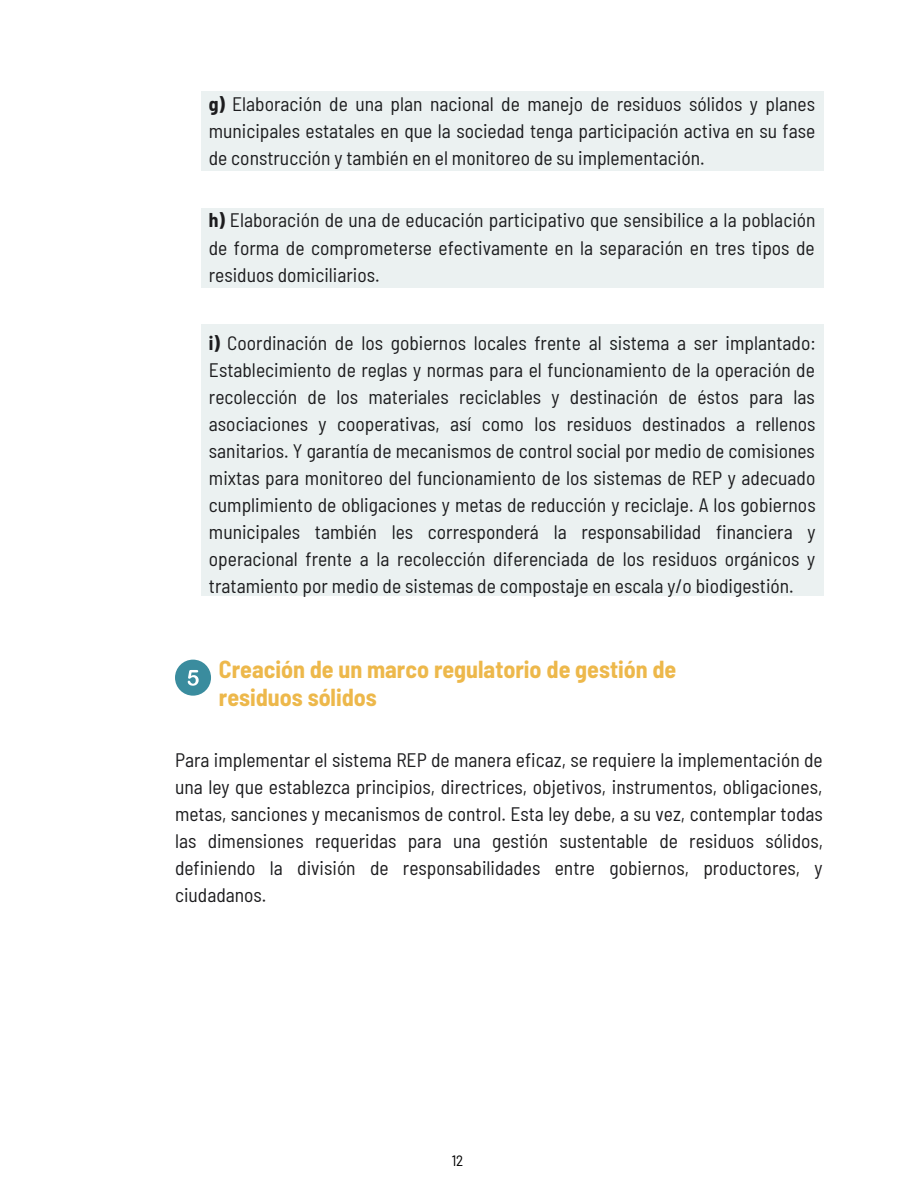
<style>
.page{position:relative;width:915px;height:1191px;background:#fff}
.page>*{position:absolute;margin:0;border:0;box-sizing:border-box;transform-origin:0 0}
.t1{font:700 semi-condensed 24px/28.2px "Barlow";color:#edb84b}
.t2{font:semi-condensed 19.5px/27px "Barlow";color:#1c1c1e;text-align:justify}
.t3{font:semi-condensed 15px "Barlow";color:#000}
.s1{font-weight:700}
</style>
<div class="page">
<div style="left:201px;top:324px;width:622px;height:272px;background:#ebf1f1"></div>
<div style="left:201px;top:91px;width:622px;height:80px;background:#ebf1f1"></div>
<div style="left:201px;top:208px;width:622px;height:80px;background:#ebf1f1"></div>
<div style="left:175px;top:659px;width:36px;height:36px;background:#3a8c9e;border-radius:50%"></div>
<svg style="left:188px;top:670px;width:11px;height:15px"></svg>
<p class="t2" style="left:209px;top:90px;width:608px"><span class="s1">g)</span> Elaboración de una plan nacional de manejo de residuos sólidos y planes municipales estatales en que la sociedad tenga participación activa en su fase de construcción y también en el monitoreo de su implementación.</p>
<p class="t2" style="left:209px;top:206px;width:608px"><span class="s1">h)</span> Elaboración de una de educación participativo que sensibilice a la población de forma de comprometerse efectivamente en la separación en tres tipos de residuos domiciliarios.</p>
<p class="t2" style="left:209px;top:328px;width:608px"><span class="s1">i)</span> Coordinación de los gobiernos locales frente al sistema a ser implantado:<br>Establecimiento de reglas y normas para el funcionamiento de la operación de recolección de los materiales reciclables y destinación de éstos para las asociaciones y cooperativas, así como los residuos destinados a rellenos sanitarios. Y garantía de mecanismos de control social por medio de comisiones mixtas para monitoreo del funcionamiento de los sistemas de REP y adecuado cumplimiento de obligaciones y metas de reducción y reciclaje. A los gobiernos municipales también les corresponderá la responsabilidad financiera y operacional frente a la recolección diferenciada de los residuos orgánicos y tratamiento por medio de sistemas de compostaje en escala y/o biodigestión.</p>
<p class="t1" style="left:219px;top:653px;width:459px">Creación de un marco regulatorio de gestión de residuos sólidos</p>
<p class="t2" style="left:175px;top:745px;width:649px">Para implementar el sistema REP de manera eficaz, se requiere la implementación de una ley que establezca principios, directrices, objetivos, instrumentos, obligaciones, metas, sanciones y mecanismos de control. Esta ley debe, a su vez, contemplar todas las dimensiones requeridas para una gestión sustentable de residuos sólidos, definiendo la división de responsabilidades entre gobiernos, productores, y ciudadanos.</p>
<p class="t3" style="left:451px;top:1151px;width:13px">12</p>
</div>
